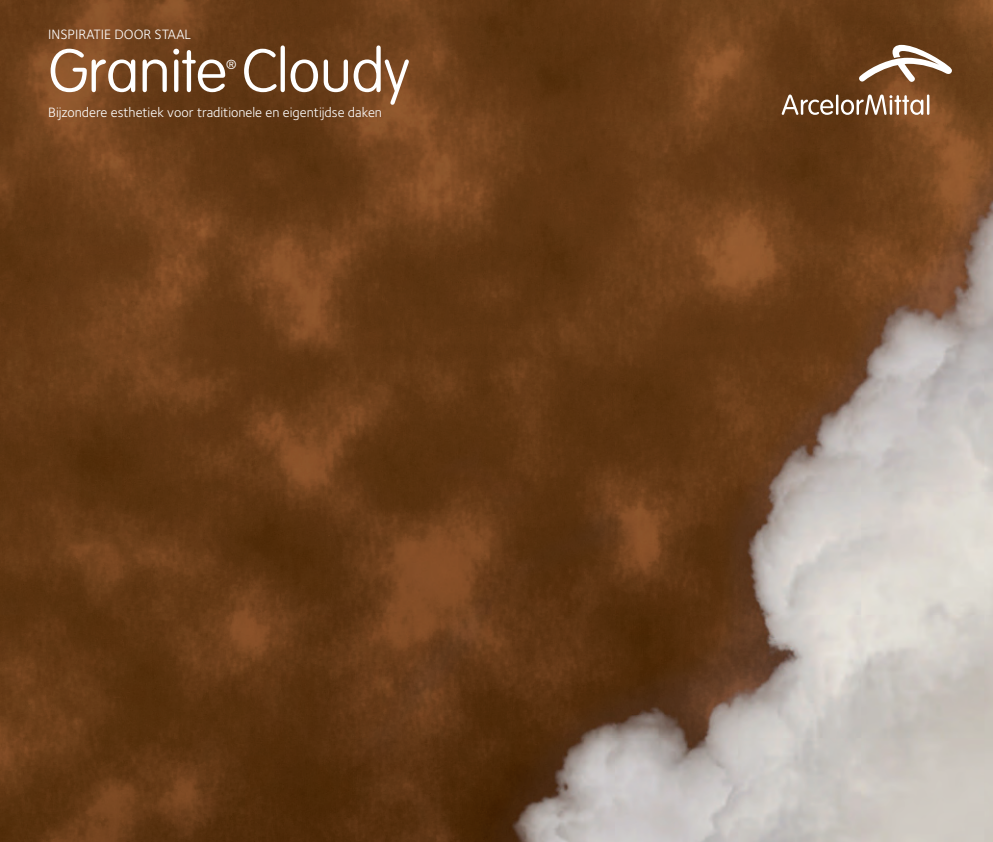
<style>
.page{position:relative;width:993px;height:842px;background:#fff}
.page>*{position:absolute;margin:0;border:0;box-sizing:border-box;transform-origin:0 0}
.t1{font:100 60px "VAG Rounded Std";letter-spacing:-.01em;color:#fff}
.t2{font:14px "Foundry Sterling";color:#fff}
.t3{font:100 13px "VAG Rounded Std";color:#fff}
</style>
<div class="page">
<img style="left:0;top:0;width:992px;height:842px">
<svg style="left:858px;top:45px;width:93px;height:37px"></svg>
<hr style="left:835px;top:95px;width:3px;height:20px;background:#fff">
<svg style="left:781px;top:95px;width:52px;height:20px"></svg>
<hr style="left:926px;top:95px;width:3px;height:20px;background:#fff">
<svg style="left:840px;top:95px;width:83px;height:20px"></svg>
<p class="t2" style="left:48px;top:30px;width:144px">INSPIRATIE DOOR STAAL</p>
<h1 class="t1" style="left:48px;top:45px;width:363px">Granite Cloudy</h1>
<p class="t3" style="left:226px;top:59px;width:12px">®</p>
<p class="t2" style="left:48px;top:108px;width:335px">Bijzondere esthetiek voor traditionele en eigentijdse daken</p>
</div>
